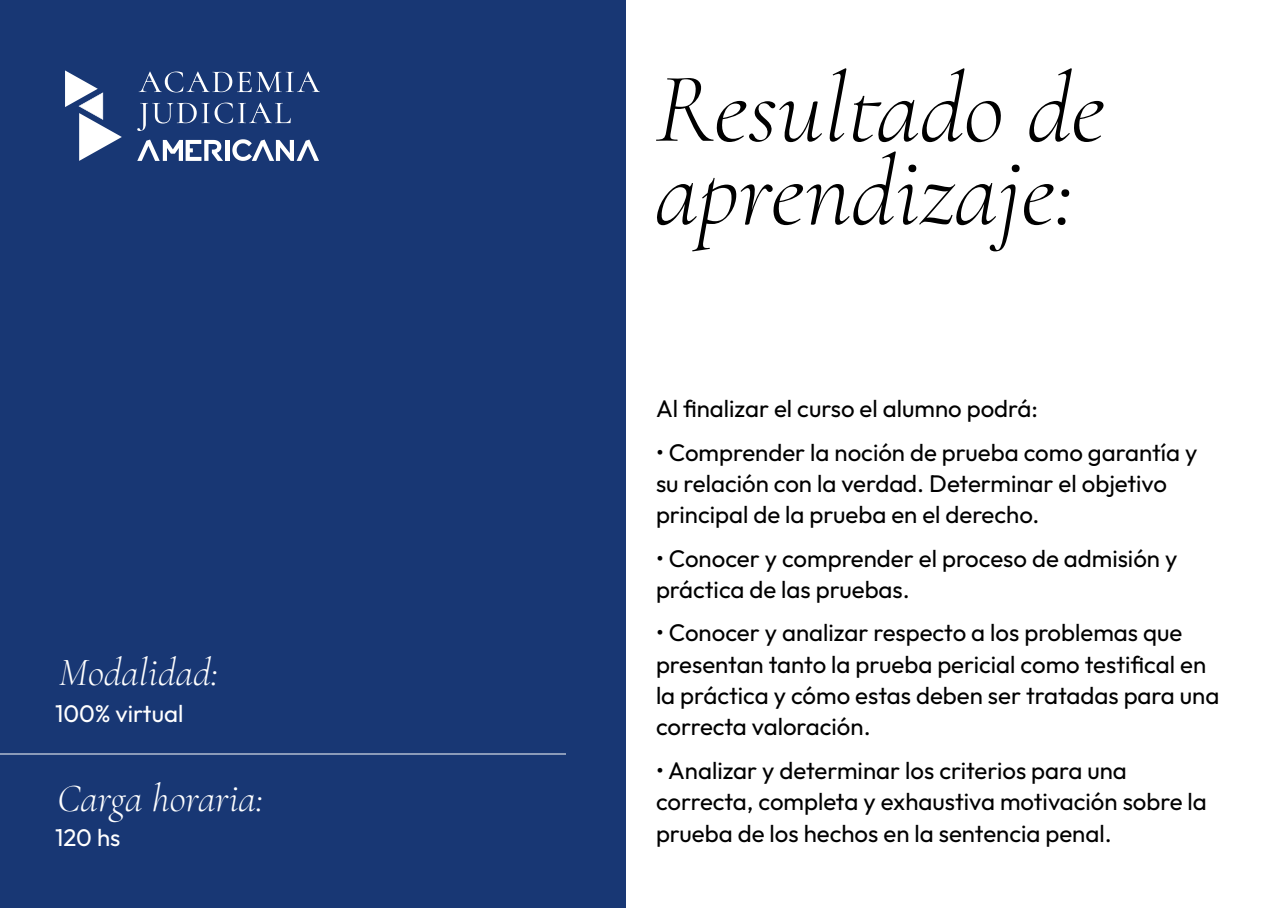
<style>
.page{position:relative;width:1280px;height:908px;background:#fff}
.page>*{position:absolute;margin:0;border:0;box-sizing:border-box;transform-origin:0 0}
.t1{font:italic 300 100px/83px "Cormorant";color:#000}
.t2{font:italic 300 40px "Cormorant";color:#fff}
.t3{font:24px/31.4px "Outfit";color:#000}
.t4{font:24px "Outfit";color:#fff}
</style>
<div class="page">
<div style="left:0;top:0;width:626px;height:908px;background:#183774"></div>
<div style="left:225px;top:140px;width:5px;height:21px;background:#fff"></div>
<svg style="left:137px;top:140px;width:86px;height:21px"></svg>
<svg style="left:232px;top:139px;width:87px;height:22px"></svg>
<svg style="left:139px;top:72px;width:181px;height:20px"></svg>
<svg style="left:137px;top:103px;width:154px;height:28px"></svg>
<svg style="left:65px;top:70px;width:57px;height:91px"></svg>
<hr style="left:0;top:754px;width:566px;height:1px;background:#fff">
<h2 class="t2" style="left:59px;top:649px;width:161px">Modalidad:</h2>
<p class="t4" style="left:55px;top:699px;width:130px">100% virtual</p>
<h2 class="t2" style="left:57px;top:775px;width:208px">Carga horaria:</h2>
<p class="t4" style="left:55px;top:823px;width:67px">120 hs</p>
<h1 class="t1" style="left:655px;top:68px;width:452px">Resultado de aprendizaje:</h1>
<p class="t3" style="left:656px;top:394px;width:384px">Al finalizar el curso el alumno podrá:</p>
<p class="t3" style="left:656px;top:437px;width:543px">• Comprender la noción de prueba como garantía y su relación con la verdad. Determinar el objetivo principal de la prueba en el derecho.</p>
<p class="t3" style="left:656px;top:543px;width:523px">• Conocer y comprender el proceso de admisión y práctica de las pruebas.</p>
<p class="t3" style="left:656px;top:618px;width:565px">• Conocer y analizar respecto a los problemas que presentan tanto la prueba pericial como testifical en la práctica y cómo estas deben ser tratadas para una correcta valoración.</p>
<p class="t3" style="left:656px;top:755px;width:552px">• Analizar y determinar los criterios para una correcta, completa y exhaustiva motivación sobre la prueba de los hechos en la sentencia penal.</p>
</div>
